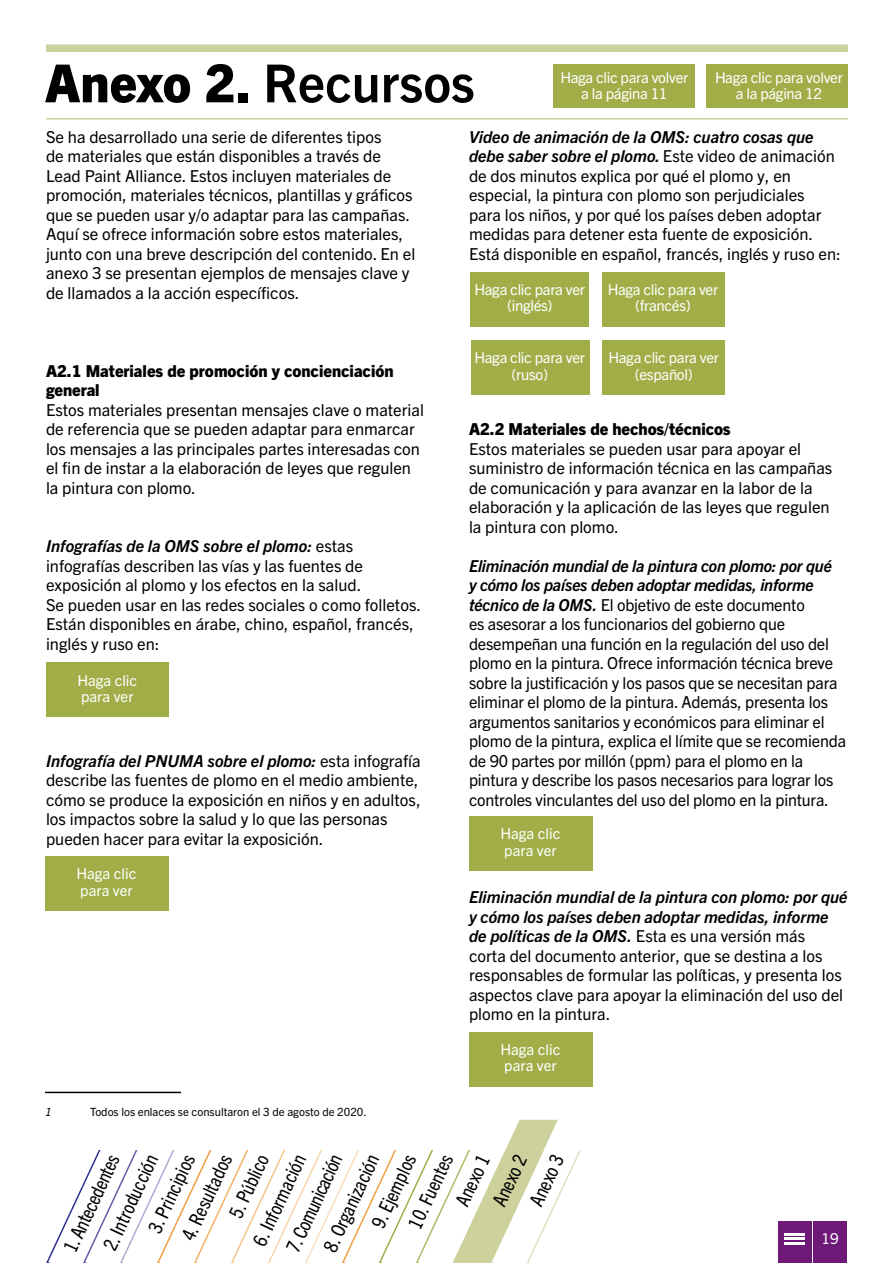
<style>
.page{position:relative;width:893px;height:1263px;background:#fff}
.page>*{position:absolute;margin:0;border:0;box-sizing:border-box;transform-origin:0 0}
.Chapter_Heading{font:700 52.5px "Trade Gothic Next LT Pro";color:#000}
.t1{font:condensed 19.5px "Trade Gothic Next LT Pro";color:#000}
.Body_text{font:16.5px/19.5px "Trade Gothic Next LT Pro";color:#000}
.Sub-sub_heading{font:800 16.5px/19.5px "Trade Gothic Next LT Pro";color:#000}
.Body_text-2{font:15px/16.5px "Trade Gothic Next LT Pro";letter-spacing:-.02em;color:#fff;text-align:center}
.Body_text-3{font:15px/16.5px "Trade Gothic Next LT Pro";color:#fff}
.Labels{font:15px/16.5px "Trade Gothic Next LT Pro";letter-spacing:-.02em;color:#fff;text-align:center}
.footnotes{font:11.4px "Trade Gothic Next LT Pro";color:#000}
.footnotes-2{font:italic 11.4px "Trade Gothic Next LT Pro";color:#000}
.s1{font-weight:800}
.s2{font-weight:700;font-style:italic}
</style>
<div class="page">
<div style="left:813px;top:1221px;width:33px;height:42px;background:#6e1978"></div>
<svg style="left:46px;top:1119px;width:535px;height:144px"></svg>
<div style="left:46px;top:44px;width:802px;height:8px;background:#cdd19c"></div>
<hr style="left:46px;top:118px;width:802px;height:1px;background:#cdd19c">
<div style="left:46px;top:663px;width:123px;height:54px;background:#a1ae48"></div>
<hr style="left:45px;top:1092px;width:136px;height:1px;background:#000">
<div style="left:45px;top:856px;width:123px;height:55px;background:#a1ae48"></div>
<div style="left:778px;top:1221px;width:33px;height:42px;background:#6e1978"></div>
<hr style="left:784px;top:1233px;width:20px;height:2px;background:#fff">
<hr style="left:784px;top:1237px;width:20px;height:3px;background:#fff">
<hr style="left:784px;top:1242px;width:20px;height:3px;background:#fff">
<div style="left:469px;top:817px;width:123px;height:54px;background:#a1ae48"></div>
<div style="left:469px;top:1032px;width:123px;height:54px;background:#a1ae48"></div>
<div style="left:706px;top:65px;width:141px;height:43px;background:#a1ae48"></div>
<div style="left:553px;top:65px;width:141px;height:43px;background:#a1ae48"></div>
<div style="left:471px;top:272px;width:118px;height:54px;background:#a1ae48"></div>
<div style="left:602px;top:272px;width:123px;height:54px;background:#a1ae48"></div>
<div style="left:471px;top:340px;width:118px;height:54px;background:#a1ae48"></div>
<div style="left:602px;top:340px;width:123px;height:54px;background:#a1ae48"></div>
<p class="Chapter_Heading" style="left:45px;top:47px;width:431px"><span class="s1">Anexo 2.</span> Recursos</p>
<p class="Labels" style="left:560px;top:68px;width:129px">Haga clic para volver a la página 11</p>
<p class="Labels" style="left:715px;top:68px;width:129px">Haga clic para volver a la página 12</p>
<p class="Body_text" style="left:46px;top:126px;width:371px">Se ha desarrollado una serie de diferentes tipos<br>de materiales que están disponibles a través de Lead Paint Alliance. Estos incluyen materiales de promoción, materiales técnicos, plantillas y gráficos que se pueden usar y/o adaptar para las campañas.<br>Aquí se ofrece información sobre estos materiales, junto con una breve descripción del contenido. En el anexo 3 se presentan ejemplos de mensajes clave y de llamados a la acción específicos.</p>
<p class="Sub-sub_heading" style="left:46px;top:360px;width:349px">A2.1 Materiales de promoción y concienciación general</p>
<p class="Body_text" style="left:46px;top:399px;width:379px">Estos materiales presentan mensajes clave o material de referencia que se pueden adaptar para enmarcar los mensajes a las principales partes interesadas con el fin de instar a la elaboración de leyes que regulen la pintura con plomo.</p>
<p class="Body_text" style="left:46px;top:535px;width:377px"><span class="s2">Infografías de la OMS sobre el plomo:</span> estas infografías describen las vías y las fuentes de exposición al plomo y los efectos en la salud.<br>Se pueden usar en las redes sociales o como folletos.<br>Están disponibles en árabe, chino, español, francés, inglés y ruso en:</p>
<p class="Body_text-3" style="left:77px;top:671px;width:61px">Haga clic para ver</p>
<p class="Body_text" style="left:46px;top:750px;width:376px"><span class="s2">Infografía del PNUMA sobre el plomo:</span> esta infografía describe las fuentes de plomo en el medio ambiente, cómo se produce la exposición en niños y en adultos, los impactos sobre la salud y lo que las personas pueden hacer para evitar la exposición.</p>
<p class="Body_text-3" style="left:77px;top:865px;width:61px">Haga clic para ver</p>
<p class="footnotes-2" style="left:45px;top:1104px;width:8px">1</p>
<p class="footnotes" style="left:90px;top:1104px;width:278px">Todos los enlaces se consultaron el 3 de agosto de 2020.</p>
<p class="Body_text" style="left:469px;top:126px;width:373px"><span class="s2">Video de animación de la OMS: cuatro cosas que debe saber sobre el plomo.</span> Este video de animación de dos minutos explica por qué el plomo y, en especial, la pintura con plomo son perjudiciales para los niños, y por qué los países deben adoptar medidas para detener esta fuente de exposición.<br>Está disponible en español, francés, inglés y ruso en:</p>
<p class="Body_text-2" style="left:475px;top:280px;width:112px">Haga clic para ver (inglés)</p>
<p class="Body_text-2" style="left:608px;top:280px;width:112px">Haga clic para ver (francés)</p>
<p class="Body_text-2" style="left:475px;top:348px;width:112px">Haga clic para ver (ruso)</p>
<p class="Body_text-2" style="left:609px;top:348px;width:112px">Haga clic para ver (español)</p>
<p class="Sub-sub_heading" style="left:469px;top:418px;width:263px">A2.2 Materiales de hechos/técnicos</p>
<p class="Body_text" style="left:469px;top:438px;width:365px">Estos materiales se pueden usar para apoyar el suministro de información técnica en las campañas de comunicación y para avanzar en la labor de la elaboración y la aplicación de las leyes que regulen la pintura con plomo.</p>
<p class="Body_text" style="left:469px;top:555px;width:379px"><span class="s2">Eliminación mundial de la pintura con plomo: por qué<br>y cómo los países deben adoptar medidas, informe técnico de la OMS.</span> El objetivo de este documento<br>es asesorar a los funcionarios del gobierno que desempeñan una función en la regulación del uso del plomo en la pintura. Ofrece información técnica breve sobre la justificación y los pasos que se necesitan para eliminar el plomo de la pintura. Además, presenta los argumentos sanitarios y económicos para eliminar el plomo de la pintura, explica el límite que se recomienda de 90 partes por millón (ppm) para el plomo en la pintura y describe los pasos necesarios para lograr los controles vinculantes del uso del plomo en la pintura.</p>
<p class="Body_text-3" style="left:501px;top:825px;width:61px">Haga clic para ver</p>
<p class="Body_text" style="left:469px;top:886px;width:380px"><span class="s2">Eliminación mundial de la pintura con plomo: por qué y cómo los países deben adoptar medidas, informe de políticas de la OMS.</span> Esta es una versión más<br>corta del documento anterior, que se destina a los responsables de formular las políticas, y presenta los aspectos clave para apoyar la eliminación del uso del plomo en la pintura.</p>
<p class="Body_text-3" style="left:501px;top:1040px;width:61px">Haga clic para ver</p>
<p class="t1" style="left:402px;top:1222px;width:81px;rotate:-65deg">10. Fuentes</p>
<p class="t1" style="left:449px;top:1200px;width:57px;rotate:-65deg">Anexo 1</p>
<p class="t1" style="left:486px;top:1200px;width:57px;rotate:-65deg">Anexo 2</p>
<p class="t1" style="left:523px;top:1200px;width:57px;rotate:-65deg">Anexo 3</p>
<p class="t1" style="left:175px;top:1233px;width:94px;rotate:-65deg">4. Resultados</p>
<p class="t1" style="left:142px;top:1226px;width:86px;rotate:-65deg">3. Principios</p>
<p class="t1" style="left:223px;top:1211px;width:69px;rotate:-65deg">5. Público</p>
<p class="t1" style="left:57px;top:1246px;width:107px;rotate:-65deg">1. Antecedentes</p>
<p class="t1" style="left:365px;top:1221px;width:80px;rotate:-65deg">9. Ejemplos</p>
<p class="t1" style="left:280px;top:1245px;width:107px;rotate:-65deg">7. Comunicación</p>
<p class="t1" style="left:317px;top:1245px;width:107px;rotate:-65deg">8. Organización</p>
<p class="t1" style="left:97px;top:1243px;width:105px;rotate:-65deg">2. Introducción</p>
<p class="t1" style="left:246px;top:1239px;width:100px;rotate:-65deg">6. Información</p>
<p class="Labels" style="left:821px;top:1229px;width:19px">19</p>
</div>
